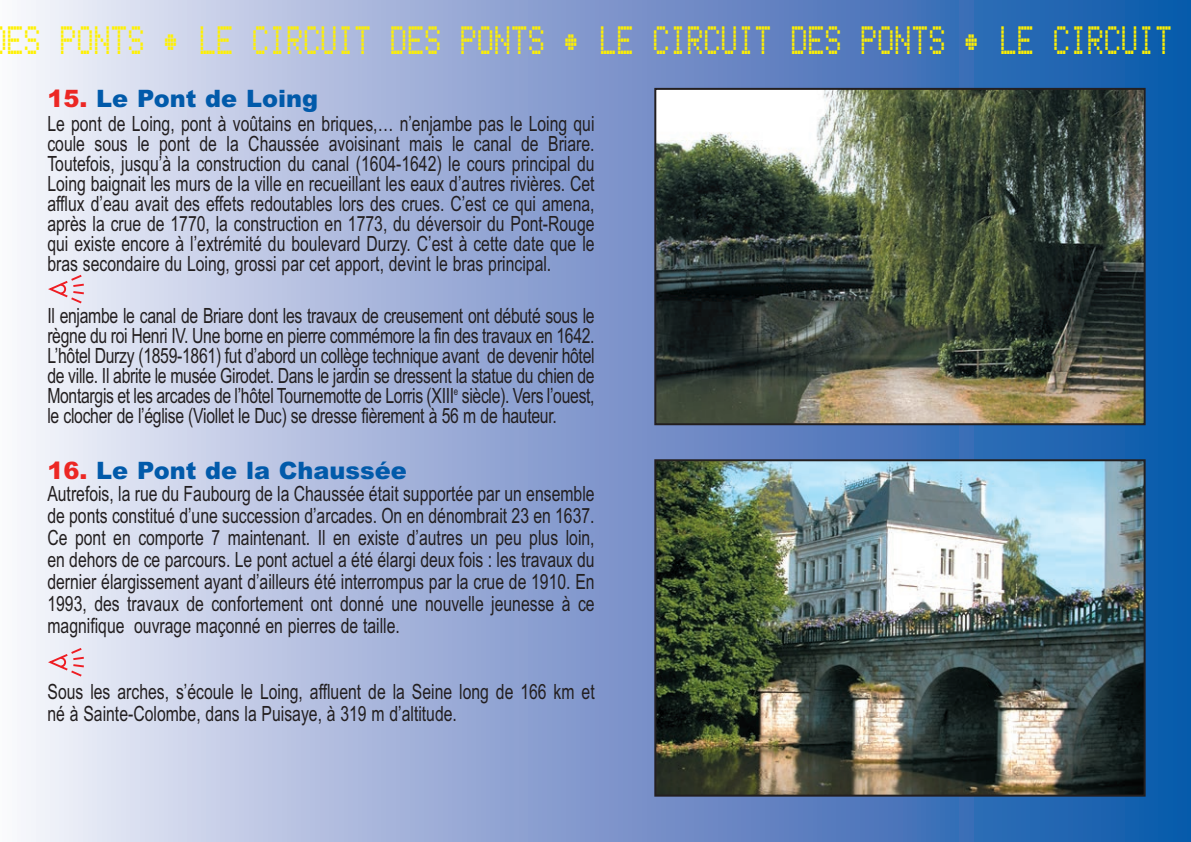
<style>
.page{position:relative;width:1191px;height:842px;background:#fff}
.page>*{position:absolute;margin:0;border:0;box-sizing:border-box;transform-origin:0 0}
.t1{font:44px "Bubbledot ICG Fine Pos";color:#fff101;scale:.7 1}
.t2{font:900 24px "Arial";color:#015aaa}
.t3{font:21px/20px "Arial";color:#231f20;text-align:justify;scale:.75 1}
.s1{color:#ec2724}
</style>
<div class="page">
<div style="left:0;top:0;width:1191px;height:842px;background:linear-gradient(to right,#f6ecf7,#0a4fa6)"></div>
<hr style="left:1190px;top:0;width:1px;height:842px;background:#055bab">
<img style="left:657px;top:91px;width:485px;height:331px">
<div style="left:654px;top:88px;width:491px;height:337px;border:2px solid #231f20"></div>
<img style="left:657px;top:462px;width:485px;height:332px">
<div style="left:654px;top:459px;width:491px;height:338px;border:2px solid #231f20"></div>
<svg style="left:48px;top:275px;width:36px;height:28px"></svg>
<svg style="left:48px;top:648px;width:36px;height:28px"></svg>
<h1 class="t1" style="left:7px;top:13px;width:1666px">ES PONTS • LE CIRCUIT DES PONTS • LE CIRCUIT DES PONTS • LE CIRCUIT</h1>
<p class="t2" style="left:47px;top:85px;width:272px"><span class="s1">15.</span> Le Pont de Loing</p>
<p class="t3" style="left:47px;top:114px;width:731px">Le pont de Loing, pont à voûtains en briques,… n’enjambe pas le Loing qui coule sous le pont de la Chaussée avoisinant mais le canal de Briare.<br>Toutefois, jusqu’à la construction du canal (1604-1642) le cours principal du Loing baignait les murs de la ville en recueillant les eaux d’autres rivières. Cet afflux d’eau avait des effets redoutables lors des crues. C’est ce qui amena, après la crue de 1770, la construction en 1773, du déversoir du Pont-Rouge qui existe encore à l’extrémité du boulevard Durzy. C’est à cette date que le bras secondaire du Loing, grossi par cet apport, devint le bras principal.</p>
<p class="t3" style="left:47px;top:306px;width:731px">Il enjambe le canal de Briare dont les travaux de creusement ont débuté sous le règne du roi Henri IV. Une borne en pierre commémore la fin des travaux en 1642.<br>L’hôtel Durzy (1859-1861) fut d’abord un collège technique avant de devenir hôtel de ville. Il abrite le musée Girodet. Dans le jardin se dressent la statue du chien de Montargis et les arcades de l’hôtel Tournemotte de Lorris (XIII<sup>e</sup> siècle). Vers l’ouest, le clocher de l’église (Viollet le Duc) se dresse fièrement à 56 m de hauteur.</p>
<p class="t2" style="left:47px;top:457px;width:361px"><span class="s1">16.</span> Le Pont de la Chaussée</p>
<p class="t3" style="left:47px;top:483px;width:731px;line-height:22px">Autrefois, la rue du Faubourg de la Chaussée était supportée par un ensemble de ponts constitué d’une succession d’arcades. On en dénombrait 23 en 1637.<br>Ce pont en comporte 7 maintenant. Il en existe d’autres un peu plus loin, en dehors de ce parcours. Le pont actuel a été élargi deux fois : les travaux du dernier élargissement ayant d’ailleurs été interrompus par la crue de 1910. En 1993, des travaux de confortement ont donné une nouvelle jeunesse à ce magnifique ouvrage maçonné en pierres de taille.</p>
<p class="t3" style="left:47px;top:681px;width:731px;line-height:22px">Sous les arches, s’écoule le Loing, affluent de la Seine long de 166 km et né à Sainte-Colombe, dans la Puisaye, à 319 m d’altitude.</p>
</div>
